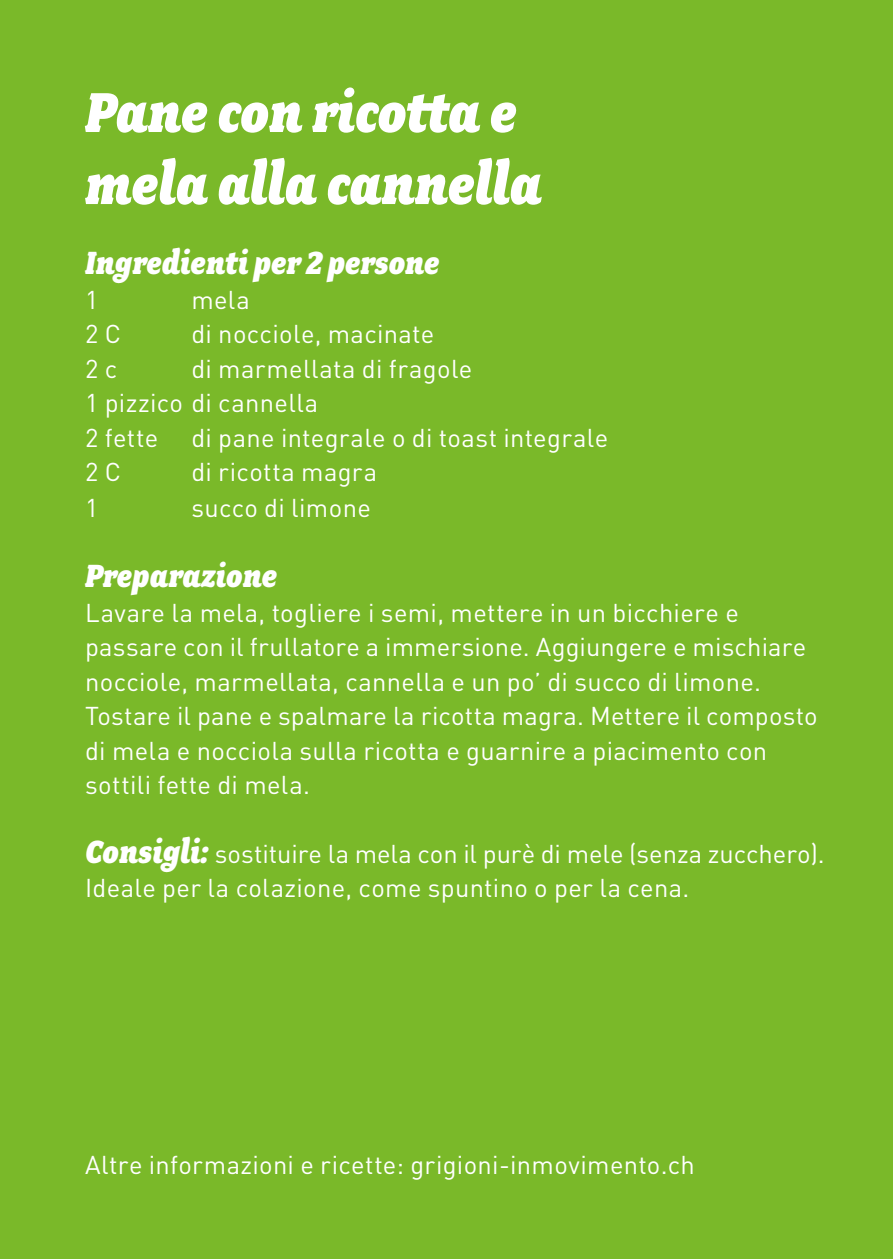
<style>
.page{position:relative;width:893px;height:1259px;background:#7ab929}
.page>*{position:absolute;margin:0;border:0;box-sizing:border-box;transform-origin:0 0}
.t1{font:italic 900 63px/72px "Fairplex Narrow";color:#fff}
.t2{font:italic 900 36px "Fairplex Narrow";color:#fff}
.t3{font:25.5px/34.5px "DIN";letter-spacing:.01em;color:#fff}
.s1{font-family:"Fairplex Narrow";font-weight:900;font-style:italic;font-size:36px}
</style>
<div class="page">
<h1 class="t1" style="left:85px;top:76px;width:458px">Pane con ricotta e mela alla cannella</h1>
<h2 class="t2" style="left:85px;top:242px;width:356px">Ingredienti per 2 persone</h2>
<p class="t3" style="left:85px;top:282px;width:15px">1</p>
<p class="t3" style="left:191px;top:282px;width:60px">mela</p>
<p class="t3" style="left:85px;top:316px;width:37px">2 C</p>
<p class="t3" style="left:191px;top:316px;width:244px">di nocciole, macinate</p>
<p class="t3" style="left:85px;top:351px;width:34px">2 c</p>
<p class="t3" style="left:85px;top:351px;width:389px;text-indent:106px">di marmellata di fragole<br>1 pizzico di cannella<br>2 fette</p>
<p class="t3" style="left:191px;top:420px;width:418px">di pane integrale o di toast integrale</p>
<p class="t3" style="left:85px;top:454px;width:37px">2 C</p>
<p class="t3" style="left:191px;top:454px;width:187px">di ricotta magra</p>
<p class="t3" style="left:85px;top:490px;width:15px">1</p>
<p class="t3" style="left:191px;top:490px;width:181px">succo di limone</p>
<h2 class="t2" style="left:85px;top:555px;width:194px">Preparazione</h2>
<p class="t3" style="left:85px;top:595px;width:734px">Lavare la mela, togliere i semi, mettere in un bicchiere e passare con il frullatore a immersione. Aggiungere e mischiare nocciole, marmellata, cannella e un po’ di succo di limone.<br>Tostare il pane e spalmare la ricotta magra. Mettere il composto di mela e nocciola sulla ricotta e guarnire a piacimento con sottili fette di mela.</p>
<p class="t3" style="left:85px;top:836px;width:741px"><span class="s1">Consigli:</span> sostituire la mela con il purè di mele (senza zucchero).<br>Ideale per la colazione, come spuntino o per la cena.</p>
<p class="t3" style="left:85px;top:1147px;width:611px">Altre informazioni e ricette: grigioni-inmovimento.ch</p>
</div>
